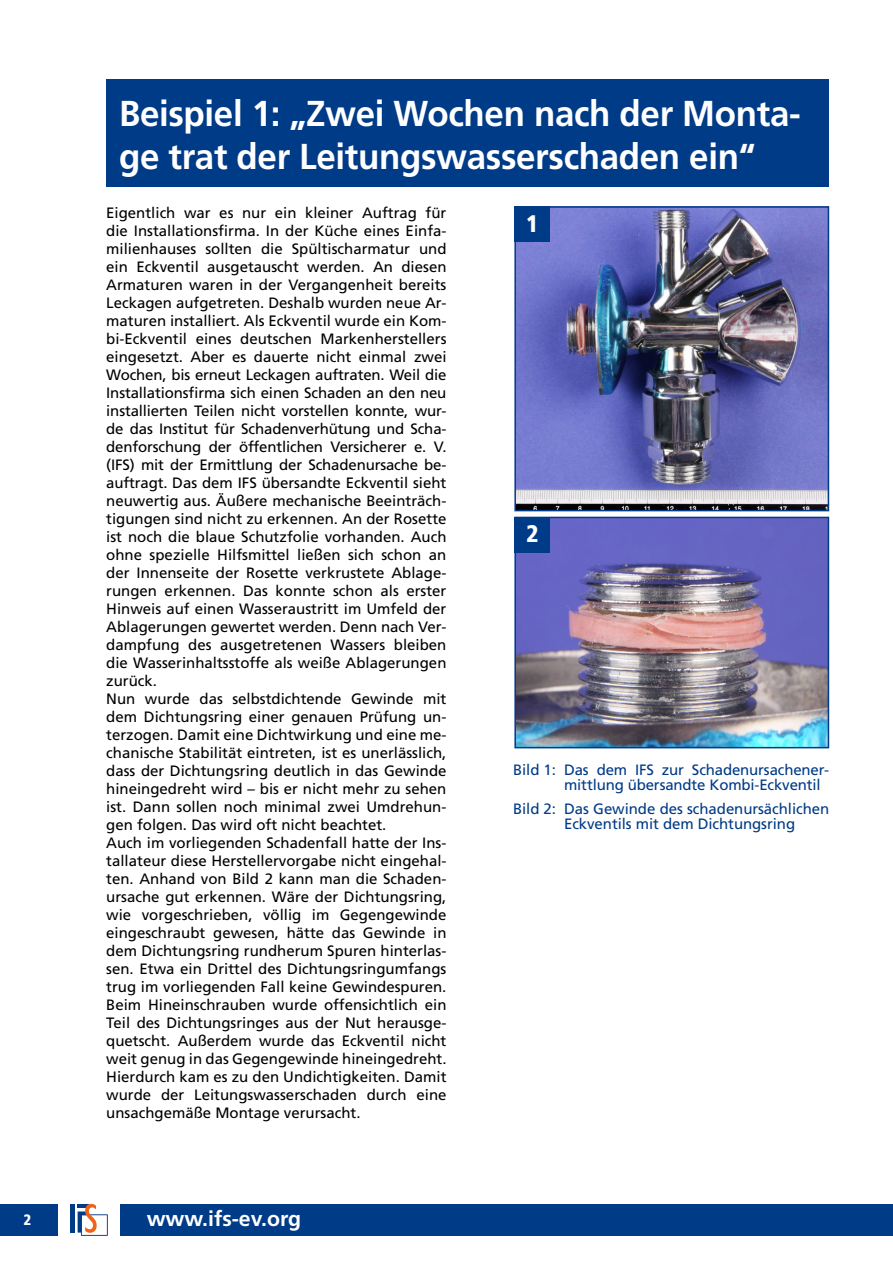
<style>
.page{position:relative;width:893px;height:1263px;background:#fff}
.page>*{position:absolute;margin:0;border:0;box-sizing:border-box;transform-origin:0 0}
.t1{font:700 36px/43.2px "Frutiger";letter-spacing:-.01em;color:#fff}
.t2{font:900 condensed 24px "Frutiger";color:#fff}
.t3{font:700 21.3px "Frutiger";color:#fff}
.t4{font:15px/18px "Frutiger";color:#000}
.t5{font:15px/15px "Frutiger";letter-spacing:-.005em;color:#003b87}
.t6{font:900 condensed 15px "Frutiger";color:#fff}
</style>
<div class="page">
<div style="left:106px;top:80px;width:723px;height:107px;background:#003b87"></div>
<img style="left:517px;top:209px;width:309px;height:299px">
<div style="left:514px;top:206px;width:315px;height:305px;border:2px solid #003b87"></div>
<img style="left:517px;top:520px;width:309px;height:225px">
<div style="left:514px;top:517px;width:315px;height:231px;border:2px solid #003b87"></div>
<div style="left:515px;top:206px;width:35px;height:36px;background:#003b87"></div>
<div style="left:515px;top:517px;width:35px;height:35px;background:#003b87"></div>
<div style="left:0;top:1204px;width:57px;height:31px;background:#003b87"></div>
<div style="left:121px;top:1204px;width:772px;height:31px;background:#003b87"></div>
<hr style="left:70px;top:1204px;width:4px;height:28px;background:#003b88">
<svg style="left:78px;top:1204px;width:30px;height:32px"></svg>
<h1 class="t1" style="left:119px;top:91px;width:683px">Beispiel 1: „Zwei Wochen nach der Monta&shy;ge trat der Leitungswasserschaden ein“</h1>
<p class="t4" style="left:106px;top:204px;width:342px">Eigentlich war es nur ein kleiner Auftrag für die Installationsfirma. In der Küche eines Einfa&shy;milienhauses sollten die Spültischarmatur und ein Eckventil ausgetauscht werden. An diesen Armaturen waren in der Vergangenheit bereits Leckagen aufgetreten. Deshalb wurden neue Ar&shy;maturen installiert. Als Eckventil wurde ein Kom&shy;bi-Eckventil eines deutschen Markenherstellers eingesetzt. Aber es dauerte nicht einmal zwei Wochen, bis erneut Leckagen auftraten. Weil die Installationsfirma sich einen Schaden an den neu installierten Teilen nicht vorstellen konnte, wur&shy;de das Institut für Schadenverhütung und Scha&shy;denforschung der öffentlichen Versicherer e. V. (IFS) mit der Ermittlung der Schadenursache be&shy;auftragt. Das dem IFS übersandte Eckventil sieht neuwertig aus. Äußere mechanische Beeinträch&shy;tigungen sind nicht zu erkennen. An der Rosette ist noch die blaue Schutzfolie vorhanden. Auch ohne spezielle Hilfsmittel ließen sich schon an der Innenseite der Rosette verkrustete Ablage&shy;rungen erkennen. Das konnte schon als erster Hinweis auf einen Wasseraustritt im Umfeld der Ablagerungen gewertet werden. Denn nach Ver&shy;dampfung des ausgetretenen Wassers bleiben die Wasserinhaltsstoffe als weiße Ablagerungen zurück.<br>Nun wurde das selbstdichtende Gewinde mit dem Dichtungsring einer genauen Prüfung un&shy;terzogen. Damit eine Dichtwirkung und eine me&shy;chanische Stabilität eintreten, ist es unerlässlich, dass der Dichtungsring deutlich in das Gewinde hineingedreht wird – bis er nicht mehr zu sehen ist. Dann sollen noch minimal zwei Umdrehun&shy;gen folgen. Das wird oft nicht beachtet.<br>Auch im vorliegenden Schadenfall hatte der Ins&shy;tallateur diese Herstellervorgabe nicht eingehal&shy;ten. Anhand von Bild 2 kann man die Schaden&shy;ursache gut erkennen. Wäre der Dichtungsring, wie vorgeschrieben, völlig im Gegengewinde eingeschraubt gewesen, hätte das Gewinde in dem Dichtungsring rundherum Spuren hinterlas&shy;sen. Etwa ein Drittel des Dichtungsringumfangs trug im vorliegenden Fall keine Gewindespuren.<br>Beim Hineinschrauben wurde offensichtlich ein Teil des Dichtungsringes aus der Nut herausge&shy;quetscht. Außerdem wurde das Eckventil nicht weit genug in das Gegengewinde hineingedreht.<br>Hierdurch kam es zu den Undichtigkeiten. Damit wurde der Leitungswasserschaden durch eine unsachgemäße Montage verursacht.</p>
<p class="t6" style="left:23px;top:1211px;width:9px">2</p>
<h3 class="t3" style="left:147px;top:1206px;width:156px">www.ifs-ev.org</h3>
<h2 class="t2" style="left:526px;top:209px;width:14px">1</h2>
<h2 class="t2" style="left:526px;top:519px;width:14px">2</h2>
<p class="t5" style="left:564px;top:762px;width:267px;text-indent:-51px">Bild 1: Das dem IFS zur Schadenursachener&shy;mittlung übersandte Kombi-Eckventil</p>
<p class="t5" style="left:564px;top:801px;width:267px;text-indent:-51px">Bild 2: Das Gewinde des schadenursächlichen<br>Eckventils mit dem Dichtungsring</p>
</div>
